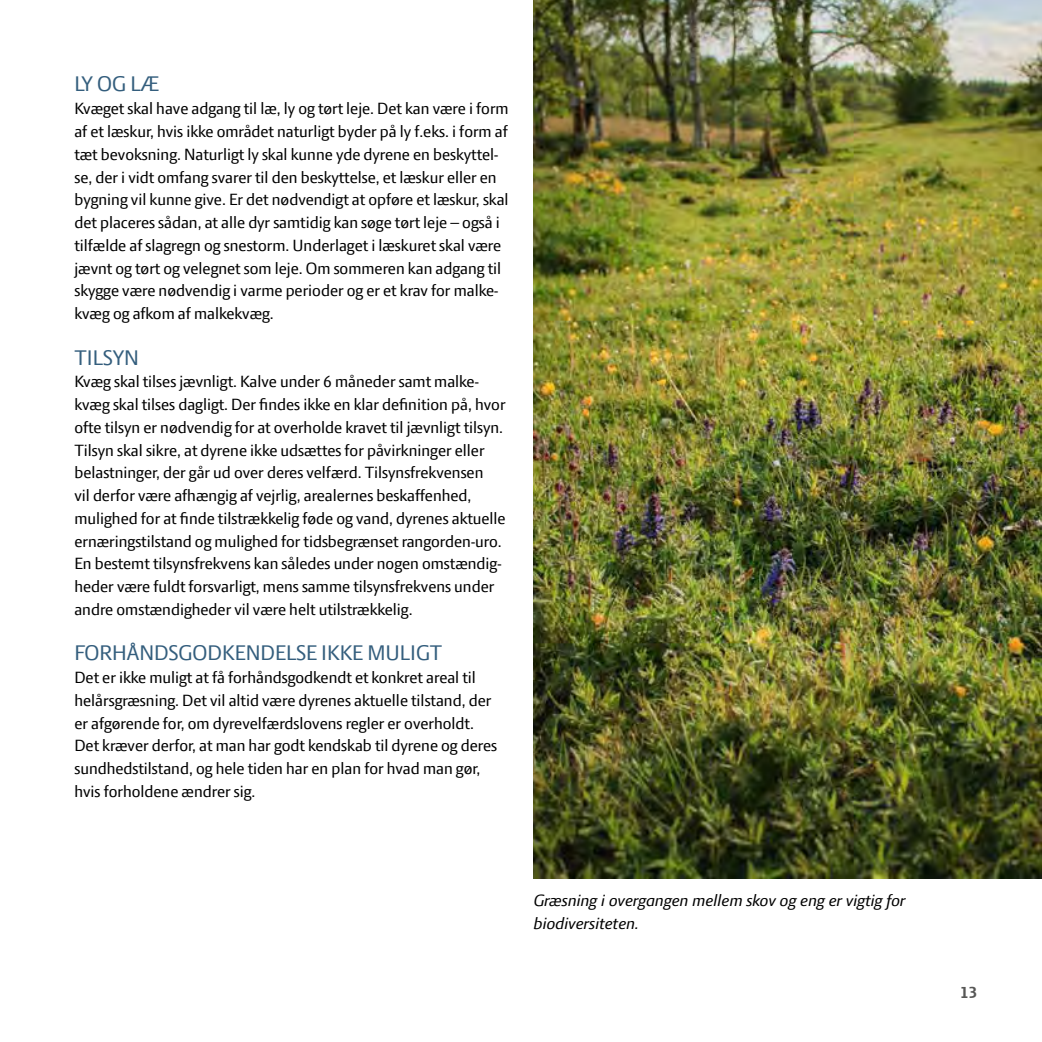
<style>
.page{position:relative;width:1042px;height:1042px;background:#fff}
.page>*{position:absolute;margin:0;border:0;box-sizing:border-box;transform-origin:0 0}
.t1{font:22.75px "LF Press Sans";color:#345e7d}
.t2{font:17.5px/22.8px "LF Press Sans";color:#000}
.t3{font:italic 17.5px/22.8px "LF Press Sans";color:#000}
.t4{font:700 17.5px "LF Press Sans";color:#575756}
</style>
<div class="page">
<img style="left:534px;top:0;width:508px;height:878px">
<h1 class="t1" style="left:74px;top:71px;width:86px">LY OG LÆ</h1>
<p class="t2" style="left:74px;top:97px;width:436px">Kvæget skal have adgang til læ, ly og tørt leje. Det kan være i form af et læskur, hvis ikke området naturligt byder på ly f.eks. i form af tæt bevoksning. Naturligt ly skal kunne yde dyrene en beskyttel&shy;se, der i vidt omfang svarer til den beskyttelse, et læskur eller en bygning vil kunne give. Er det nødvendigt at opføre et læskur, skal det placeres sådan, at alle dyr samtidig kan søge tørt leje – også i tilfælde af slagregn og snestorm. Underlaget i læskuret skal være jævnt og tørt og velegnet som leje. Om sommeren kan adgang til skygge være nødvendig i varme perioder og er et krav for malke&shy;kvæg og afkom af malkekvæg.</p>
<h1 class="t1" style="left:74px;top:344px;width:66px">TILSYN</h1>
<p class="t2" style="left:74px;top:370px;width:433px">Kvæg skal tilses jævnligt. Kalve under 6 måneder samt malke&shy;kvæg skal tilses dagligt. Der findes ikke en klar definition på, hvor ofte tilsyn er nødvendig for at overholde kravet til jævnligt tilsyn.<br>Tilsyn skal sikre, at dyrene ikke udsættes for påvirkninger eller belastninger, der går ud over deres velfærd. Tilsynsfrekvensen<br>vil derfor være afhængig af vejrlig, arealernes beskaffenhed, mulighed for at finde tilstrækkelig føde og vand, dyrenes aktuelle ernæringstilstand og mulighed for tidsbegrænset rangorden-uro.<br>En bestemt tilsynsfrekvens kan således under nogen omstændig&shy;heder være fuldt forsvarligt, mens samme tilsynsfrekvens under andre omstændigheder vil være helt utilstrækkelig.</p>
<h1 class="t1" style="left:74px;top:640px;width:369px">FORHÅNDSGODKENDELSE IKKE MULIGT</h1>
<p class="t2" style="left:74px;top:666px;width:424px">Det er ikke muligt at få forhåndsgodkendt et konkret areal til helårsgræsning. Det vil altid være dyrenes aktuelle tilstand, der er afgørende for, om dyrevelfærdslovens regler er overholdt.<br>Det kræver derfor, at man har godt kendskab til dyrene og deres sundhedstilstand, og hele tiden har en plan for hvad man gør, hvis forholdene ændrer sig.</p>
<p class="t3" style="left:533px;top:889px;width:373px">Græsning i overgangen mellem skov og eng er vigtig for biodiversiteten.</p>
<p class="t4" style="left:960px;top:982px;width:19px">13</p>
</div>
